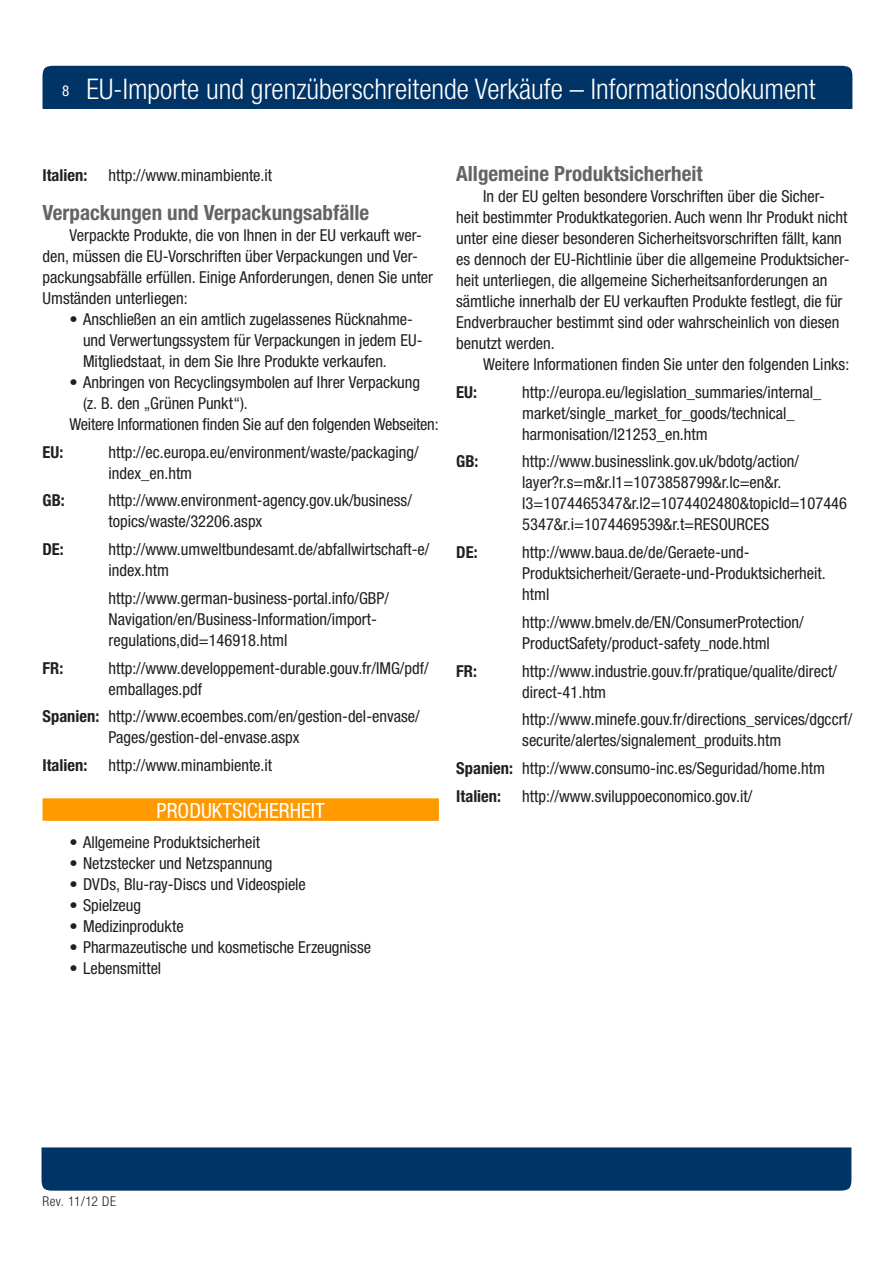
<style>
.page{position:relative;width:893px;height:1263px;background:#fff}
.page>*{position:absolute;margin:0;border:0;box-sizing:border-box;transform-origin:0 0}
.t1{font:300 condensed 28.5px "Helvetica Neue";color:#fff}
.Heading_2{font:700 condensed 21px "Helvetica Neue LT Std";color:#636466}
.Reverse_Header{font:condensed 21px "Helvetica Neue LT Std";color:#fff}
.Indent{font:condensed 16.5px/21px "Helvetica Neue LT Std";color:#231f20}
.Bullets_1{font:condensed 16.5px/21px "Helvetica Neue LT Std";letter-spacing:-.005em;color:#231f20}
.Indent-2{font:700 condensed 16.5px "Helvetica Neue LT Std";color:#231f20}
.t2{font:300 condensed 13.5px "Helvetica Neue";letter-spacing:.03em;color:#231f20}
.s1{font-weight:400;font-size:15px}
.s2{font-weight:700}
</style>
<div class="page">
<div style="left:43px;top:66px;width:809px;height:43px;background:#036"></div>
<div style="left:42px;top:1147px;width:809px;height:44px;background:#036"></div>
<div style="left:43px;top:798px;width:396px;height:23px;background:#f90"></div>
<h1 class="t1" style="left:62px;top:72px;width:755px"><span class="s1">8</span> EU-Importe und grenzüberschreitende Verkäufe – Informationsdokument</h1>
<p class="Indent-2" style="left:43px;top:165px;width:46px">Italien:</p>
<p class="Indent" style="left:109px;top:165px;width:165px">http://www.minambiente.it</p>
<p class="Heading_2" style="left:43px;top:200px;width:328px">Verpackungen und Verpackungsabfälle</p>
<p class="Indent" style="left:43px;top:224px;width:392px;text-indent:27px">Verpackte Produkte, die von Ihnen in der EU verkauft wer&shy;den, müssen die EU-Vorschriften über Verpackungen und Ver&shy;packungsabfälle erfüllen. Einige Anforderungen, denen Sie unter Umständen unterliegen:</p>
<p class="Bullets_1" style="left:83px;top:308px;width:341px;text-indent:-14px">• Anschließen an ein amtlich zugelassenes Rücknahme&shy;und Verwertungssystem für Verpackungen in jedem EU-<br>Mitgliedstaat, in dem Sie Ihre Produkte verkaufen.</p>
<p class="Bullets_1" style="left:83px;top:371px;width:338px;text-indent:-14px">• Anbringen von Recyclingsymbolen auf Ihrer Verpackung (z. B. den „Grünen Punkt“).</p>
<p class="Indent" style="left:70px;top:413px;width:371px">Weitere Informationen finden Sie auf den folgenden Webseiten:</p>
<p class="Indent-2" style="left:43px;top:442px;width:22px">EU:</p>
<p class="Indent" style="left:109px;top:441px;width:312px">http://ec.europa.eu/environment/waste/packaging/ index_en.htm</p>
<p class="Indent-2" style="left:43px;top:490px;width:24px">GB:</p>
<p class="Indent" style="left:109px;top:490px;width:305px">http://www.environment-agency.gov.uk/business/ topics/waste/32206.aspx</p>
<p class="Indent-2" style="left:43px;top:539px;width:23px">DE:</p>
<p class="Indent" style="left:109px;top:539px;width:322px">http://www.umweltbundesamt.de/abfallwirtschaft-e/ index.htm</p>
<p class="Indent" style="left:109px;top:587px;width:282px">http://www.german-business-portal.info/GBP/<br>Navigation/en/Business-Information/import&shy;regulations,did=146918.html</p>
<p class="Indent-2" style="left:43px;top:658px;width:22px">FR:</p>
<p class="Indent" style="left:109px;top:657px;width:322px">http://www.developpement-durable.gouv.fr/IMG/pdf/ emballages.pdf</p>
<p class="Indent" style="left:109px;top:706px;width:313px;text-indent:-66px"><span class="s2">Spanien:</span> http://www.ecoembes.com/en/gestion-del-envase/<br>Pages/gestion-del-envase.aspx</p>
<p class="Indent-2" style="left:43px;top:755px;width:46px">Italien:</p>
<p class="Indent" style="left:109px;top:755px;width:165px">http://www.minambiente.it</p>
<p class="Reverse_Header" style="left:157px;top:798px;width:170px">PRODUKTSICHERHEIT</p>
<p class="Bullets_1" style="left:70px;top:831px;width:192px">• Allgemeine Produktsicherheit</p>
<p class="Bullets_1" style="left:70px;top:852px;width:204px">• Netzstecker und Netzspannung</p>
<p class="Bullets_1" style="left:70px;top:873px;width:238px">• DVDs, Blu-ray-Discs und Videospiele</p>
<p class="Bullets_1" style="left:70px;top:894px;width:73px">• Spielzeug</p>
<p class="Bullets_1" style="left:70px;top:915px;width:116px">• Medizinprodukte</p>
<p class="Bullets_1" style="left:70px;top:936px;width:303px">• Pharmazeutische und kosmetische Erzeugnisse</p>
<p class="Bullets_1" style="left:70px;top:957px;width:93px">• Lebensmittel</p>
<p class="Heading_2" style="left:456px;top:161px;width:248px">Allgemeine Produktsicherheit</p>
<p class="Indent" style="left:456px;top:185px;width:395px;text-indent:27px">In der EU gelten besondere Vorschriften über die Sicher&shy;heit bestimmter Produktkategorien. Auch wenn Ihr Produkt nicht unter eine dieser besonderen Sicherheitsvorschriften fällt, kann es dennoch der EU-Richtlinie über die allgemeine Produktsicher&shy;heit unterliegen, die allgemeine Sicherheitsanforderungen an sämtliche innerhalb der EU verkauften Produkte festlegt, die für Endverbraucher bestimmt sind oder wahrscheinlich von diesen benutzt werden.</p>
<p class="Indent" style="left:483px;top:353px;width:368px">Weitere Informationen finden Sie unter den folgenden Links:</p>
<p class="Indent-2" style="left:456px;top:382px;width:22px">EU:</p>
<p class="Indent" style="left:522px;top:381px;width:301px">http://europa.eu/legislation_summaries/internal_ market/single_market_for_goods/technical_ harmonisation/l21253_en.htm</p>
<p class="Indent-2" style="left:456px;top:451px;width:24px">GB:</p>
<p class="Indent" style="left:522px;top:451px;width:326px">http://www.businesslink.gov.uk/bdotg/action/ layer?r.s=m&amp;r.l1=1073858799&amp;r.lc=en&amp;r. l3=1074465347&amp;r.l2=1074402480&amp;topicId=107446<br>5347&amp;r.i=1074469539&amp;r.t=RESOURCES</p>
<p class="Indent-2" style="left:456px;top:542px;width:23px">DE:</p>
<p class="Indent" style="left:522px;top:542px;width:305px">http://www.baua.de/de/Geraete-und-<br>Produktsicherheit/Geraete-und-Produktsicherheit. html</p>
<p class="Indent" style="left:522px;top:611px;width:283px">http://www.bmelv.de/EN/ConsumerProtection/<br>ProductSafety/product-safety_node.html</p>
<p class="Indent-2" style="left:456px;top:661px;width:22px">FR:</p>
<p class="Indent" style="left:522px;top:660px;width:316px">http://www.industrie.gouv.fr/pratique/qualite/direct/ direct-41.htm</p>
<p class="Indent" style="left:522px;top:709px;width:332px">http://www.minefe.gouv.fr/directions_services/dgccrf/ securite/alertes/signalement_produits.htm</p>
<p class="Indent" style="left:456px;top:758px;width:370px"><span class="s2">Spanien:</span> http://www.consumo-inc.es/Seguridad/home.htm</p>
<p class="Indent-2" style="left:456px;top:786px;width:46px">Italien:</p>
<p class="Indent" style="left:522px;top:785px;width:231px">http://www.sviluppoeconomico.gov.it/</p>
<p class="t2" style="left:43px;top:1193px;width:75px">Rev. 11/12 DE</p>
</div>
